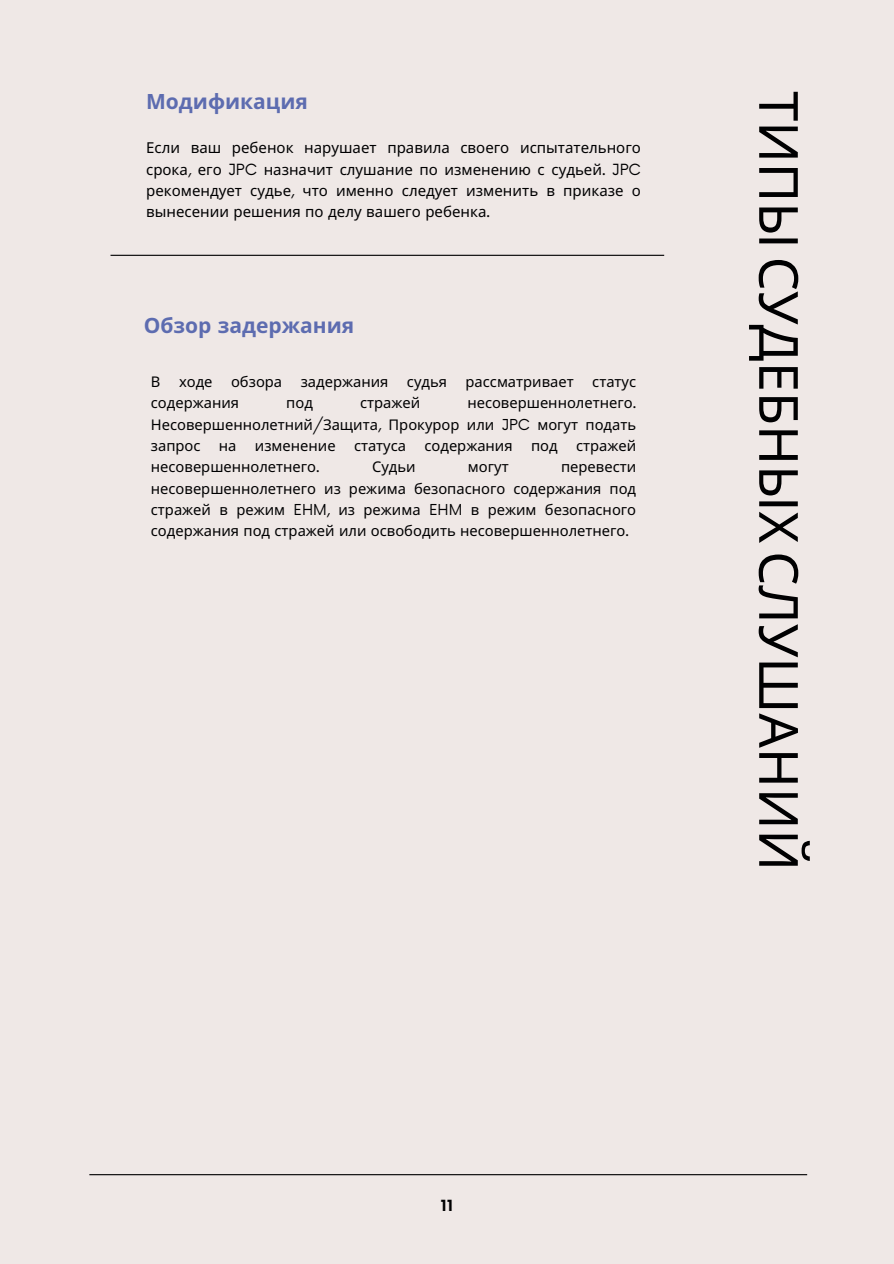
<style>
.page{position:relative;width:894px;height:1264px;background:#fff}
.page>*{position:absolute;margin:0;border:0;box-sizing:border-box;transform-origin:0 0}
.t1{font:54px "Noto Sans";color:#000001}
.t2{font:700 21px "Noto Sans";color:#5d6cb0}
.t3{font:15px/21.3px "Noto Sans";color:#000001;text-align:justify}
.t4{font:700 15px "Now";color:#000001}
.t5{font:14.7px/21.3px "Noto Sans";color:#000001;text-align:justify}
.s1{font-family:"Now"}
</style>
<div class="page">
<div style="left:0;top:0;width:893px;height:1263px;background:#efe8e6"></div>
<hr style="left:89px;top:1174px;width:718px;height:1px;background:#000001">
<hr style="left:110px;top:255px;width:554px;height:1px;background:#000001">
<p class="t2" style="left:146px;top:86px;width:163px">Модификация</p>
<p class="t3" style="left:146px;top:137px;width:496px">Если ваш ребенок нарушает правила своего испытательного срока<span class="s1">,</span> его <span class="s1">JPC</span> назначит слушание по изменению с судьей<span class="s1">. JPC </span>рекомендует судье<span class="s1">,</span> что именно следует изменить в приказе о вынесении решения по делу вашего ребенка<span class="s1">.</span></p>
<h2 class="t2" style="left:144px;top:310px;width:212px">Обзор задержания</h2>
<h1 class="t5" style="left:151px;top:370px;width:11px">В</h1>
<h1 class="t5" style="left:179px;top:370px;width:35px">ходе</h1>
<h1 class="t5" style="left:231px;top:370px;width:53px">обзора</h1>
<h1 class="t5" style="left:301px;top:370px;width:89px">задержания</h1>
<h1 class="t5" style="left:407px;top:370px;width:42px">судья</h1>
<h1 class="t5" style="left:465px;top:370px;width:110px">рассматривает</h1>
<h1 class="t5" style="left:592px;top:370px;width:45px">статус</h1>
<h1 class="t5" style="left:151px;top:392px;width:90px">содержания</h1>
<h1 class="t5" style="left:286px;top:392px;width:28px">под</h1>
<h1 class="t5" style="left:360px;top:392px;width:62px">стражей</h1>
<h1 class="t5" style="left:151px;top:392px;width:486px;text-indent:316px">несовершеннолетнего<span class="s1">.<br></span>Несовершеннолетний<span class="s1">/</span>Защита<span class="s1">,</span> Прокурор или <span class="s1">JPC</span> могут подать запрос на изменение статуса содержания под стражей несовершеннолетнего<span class="s1">.</span></h1>
<h1 class="t5" style="left:372px;top:456px;width:45px">Судьи</h1>
<h1 class="t5" style="left:468px;top:456px;width:42px">могут</h1>
<h1 class="t5" style="left:151px;top:456px;width:486px;text-indent:410px">перевести несовершеннолетнего из режима безопасного содержания под стражей в режим <span class="s1">EHM,</span> из режима <span class="s1">EHM</span> в режим безопасного содержания под стражей или освободить несовершеннолетнего<span class="s1">.</span></h1>
<h2 class="t1" style="left:816px;top:91px;width:781px;rotate:90deg">ТИПЫСУДЕБНЫХСЛУШАНИЙ</h2>
<p class="t4" style="left:440px;top:1197px;width:14px">11</p>
</div>
